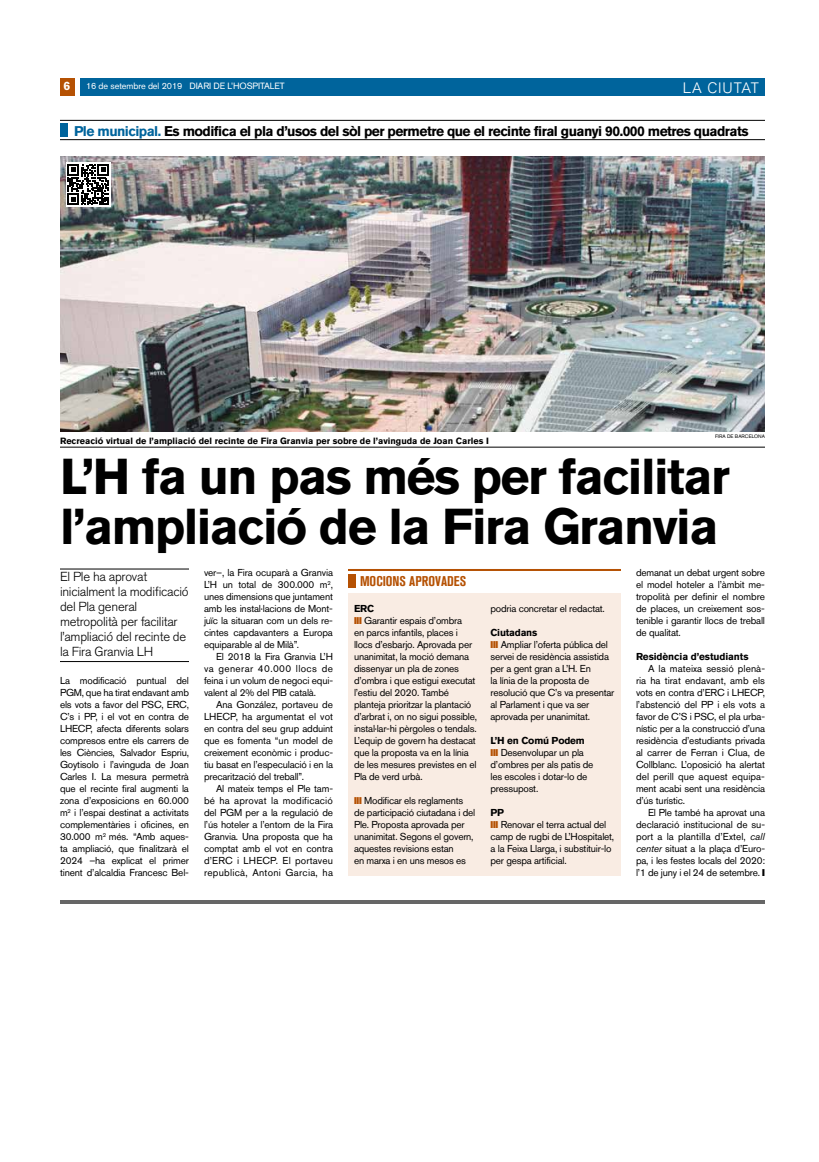
<style>
.page{position:relative;width:819px;height:1162px;background:#fff}
.page>*{position:absolute;margin:0;border:0;box-sizing:border-box;transform-origin:0 0}
.t1{font:700 50px/50px "Akzidenz Grotesk BQ";letter-spacing:-.03em;color:#000}
.t2{font:300 15px "Akzidenz Grotesk BQ";letter-spacing:.06em;color:#fff}
.t3{font:700 14px "Akzidenz Grotesk BQ";letter-spacing:-.04em;color:#000}
.t4{font:700 condensed 14px "Akzidenz Grotesk BQ";color:#b55103}
.t5{font:300 13px/15px "Akzidenz Grotesk BQ";letter-spacing:-.02em;color:#000}
.t6{font:700 12px "Akzidenz Grotesk BQ";color:#fff}
.t7{font:10px/12px "Akzidenz Grotesk BQ";letter-spacing:-.02em;color:#000;text-align:justify}
.t8{font:700 10px "Akzidenz Grotesk BQ";letter-spacing:-.02em;color:#000}
.t9{font:700 9px "Akzidenz Grotesk BQ";color:#000}
.t10{font:9px "Akzidenz Grotesk BQ";letter-spacing:-.01em;color:#fff}
.t11{font:5px "Akzidenz Grotesk BQ";color:#000}
.s1{color:#00649c}
.s2{font-style:italic}
</style>
<div class="page">
<div style="left:80px;top:78px;width:685px;height:18px;background:#00649c"></div>
<div style="left:60px;top:78px;width:14px;height:18px;background:#b55103"></div>
<hr style="left:60px;top:900px;width:705px;height:4px;background:#666">
<hr style="left:60px;top:569px;width:129px;height:1px;background:#000">
<hr style="left:60px;top:661px;width:129px;height:1px;background:#000">
<img style="left:60px;top:156px;width:705px;height:276px">
<hr style="left:60px;top:447px;width:705px;height:1px;background:#000">
<hr style="left:60px;top:120px;width:705px;height:1px;background:#000">
<hr style="left:60px;top:139px;width:705px;height:1px;background:#000">
<div style="left:60px;top:123px;width:8px;height:14px;background:#00649c"></div>
<div style="left:348px;top:593px;width:273px;height:283px;background:#f9ece3"></div>
<hr style="left:348px;top:569px;width:273px;height:2px;background:#b55103">
<div style="left:348px;top:574px;width:8px;height:14px;background:#b55103"></div>
<svg style="left:66px;top:162px;width:45px;height:45px"></svg>
<svg style="left:68px;top:164px;width:41px;height:41px"></svg>
<p class="t6" style="left:64px;top:79px;width:8px">6</p>
<p class="t10" style="left:86px;top:81px;width:200px">16 de setembre del 2019 DIARI DE L’HOSPITALET</p>
<h2 class="t2" style="left:683px;top:79px;width:78px">LA CIUTAT</h2>
<h3 class="t3" style="left:74px;top:123px;width:676px"><span class="s1">Ple municipal.</span> Es modifica el pla d’usos del sòl per permetre que el recinte firal guanyi 90.000 metres quadrats</h3>
<p class="t9" style="left:60px;top:436px;width:430px">Recreació virtual de l’ampliació del recinte de Fira Granvia per sobre de l’avinguda de Joan Carles I</p>
<p class="t11" style="left:715px;top:433px;width:51px">FIRA DE BARCELONA</p>
<h1 class="t1" style="left:60px;top:452px;width:671px">L’H fa un pas més per facilitar l’ampliació de la Fira Granvia</h1>
<h3 class="t5" style="left:60px;top:569px;width:130px">El Ple ha aprovat inicialment la modificació del Pla general metropolità per facilitar l’ampliació del recinte de la Fira Granvia LH</h3>
<p class="t7" style="left:60px;top:674px;width:131px">La modificació puntual del PGM, que ha tirat endavant amb els vots a favor del PSC, ERC, C’s i PP, i el vot en contra de LHECP, afecta diferents solars compresos entre els carrers de les Ciències, Salvador Espriu, Goytisolo i l’avinguda de Joan Carles I. La mesura permetrà que el recinte firal augmenti la zona d’exposicions en 60.000 m<sup>2</sup> i l’espai destinat a activitats complementàries i oficines, en 30.000 m<sup>2</sup> més. “Amb aques&shy;ta ampliació, que finalitzarà el 2024 –ha explicat el primer tinent d’alcaldia Francesc Bel-</p>
<p class="t7" style="left:204px;top:566px;width:131px">ver–, la Fira ocuparà a Granvia L’H un total de 300.000 m<sup>2</sup>, unes dimensions que juntament amb les instal·lacions de Mont&shy;juïc la situaran com un dels re&shy;cintes capdavanters a Europa equiparable al de Milà”.</p>
<p class="t7" style="left:204px;top:650px;width:131px;text-indent:12px">El 2018 la Fira Granvia L’H va generar 40.000 llocs de feina i un volum de negoci equi&shy;valent al 2% del PIB català.</p>
<p class="t7" style="left:204px;top:698px;width:131px;text-indent:12px">Ana González, portaveu de LHECP, ha argumentat el vot en contra del seu grup adduint que es fomenta “un model de creixement econòmic i produc&shy;tiu basat en l’especulació i en la precarització del treball”.</p>
<p class="t7" style="left:204px;top:782px;width:131px;text-indent:12px">Al mateix temps el Ple tam&shy;bé ha aprovat la modificació del PGM per a la regulació de l’ús hoteler a l’entorn de la Fira Granvia. Una proposta que ha comptat amb el vot en contra d’ERC i LHECP. El portaveu republicà, Antoni Garcia, ha</p>
<p class="t7" style="left:636px;top:566px;width:131px">demanat un debat urgent sobre el model hoteler a l’àmbit me&shy;tropolità per definir el nombre de places, un creixement sos&shy;tenible i garantir llocs de treball de qualitat.</p>
<p class="t8" style="left:636px;top:651px;width:114px">Residència d’estudiants</p>
<p class="t7" style="left:636px;top:662px;width:131px;text-indent:12px">A la mateixa sessió plenà&shy;ria ha tirat endavant, amb els vots en contra d’ERC i LHECP, l’abstenció del PP i els vots a favor de C’S i PSC, el pla urba&shy;nístic per a la construcció d’una residència d’estudiants privada al carrer de Ferran i Clua, de Collblanc. L’oposició ha alertat del perill que aquest equipa&shy;ment acabi sent una residència d’ús turístic.</p>
<p class="t7" style="left:636px;top:806px;width:131px;text-indent:12px">El Ple també ha aprovat una declaració institucional de su&shy;port a la plantilla d’Extel, <span class="s2">call center</span> situat a la plaça d’Euro&shy;pa, i les festes locals del 2020: l’1 de juny i el 24 de setembre.</p>
<h3 class="t4" style="left:360px;top:573px;width:108px">MOCIONS APROVADES</h3>
<p class="t8" style="left:354px;top:603px;width:22px">ERC</p>
<p class="t7" style="left:354px;top:614px;width:125px;text-align:left;text-indent:10px">Garantir espais d’ombra<br>en parcs infantils, places i llocs d’esbarjo. Aprovada per unanimitat, la moció demana dissenyar un pla de zones d’ombra i que estigui executat l’estiu del 2020. També planteja prioritzar la plantació d’arbrat i, on no sigui possible, instal·lar-hi pèrgoles o tendals.<br>L’equip de govern ha destacat que la proposta va en la línia de les mesures previstes en el<br>Pla de verd urbà.</p>
<p class="t7" style="left:354px;top:794px;width:123px;text-align:left;text-indent:10px">Modificar els reglaments de participació ciutadana i del<br>Ple. Proposta aprovada per unanimitat. Segons el govern, aquestes revisions estan<br>en marxa i en uns mesos es</p>
<p class="t7" style="left:491px;top:602px;width:116px">podria concretar el redactat.</p>
<p class="t8" style="left:491px;top:627px;width:48px">Ciutadans</p>
<p class="t7" style="left:491px;top:638px;width:125px;text-align:left;text-indent:10px">Ampliar l’oferta pública del servei de residència assistida per a gent gran a L’H. En<br>la línia de la proposta de resolució que C’s va presentar al Parlament i que va ser aprovada per unanimitat.</p>
<p class="t8" style="left:491px;top:735px;width:96px">L’H en Comú Podem</p>
<p class="t7" style="left:491px;top:746px;width:104px;text-align:left;text-indent:10px">Desenvolupar un pla d’ombres per als patis de les escoles i dotar-lo de pressupost.</p>
<p class="t8" style="left:491px;top:807px;width:15px">PP</p>
<p class="t7" style="left:491px;top:818px;width:125px;text-align:left;text-indent:10px">Renovar el terra actual del camp de rugbi de L’Hospitalet, a la Feixa Llarga, i substituir-lo per gespa artificial.</p>
</div>
